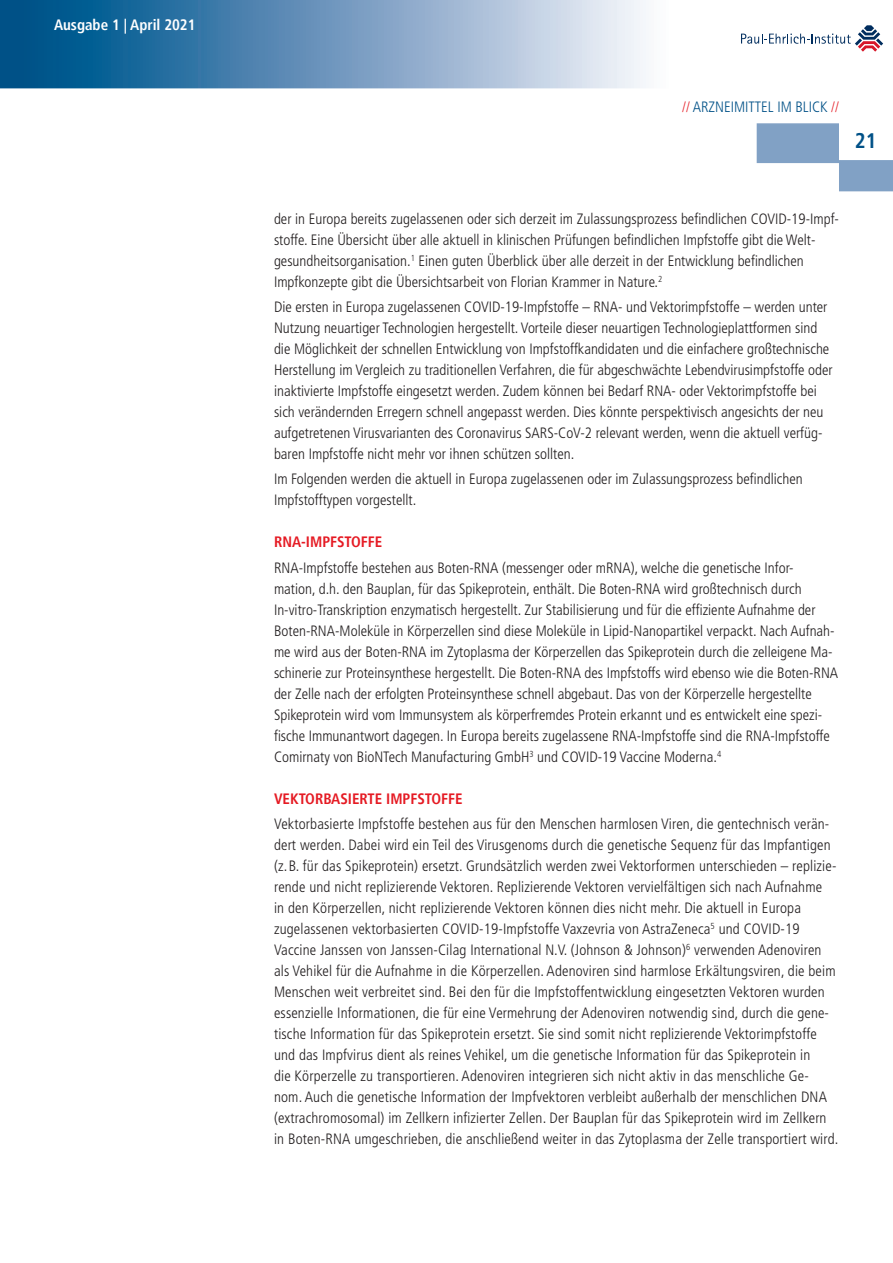
<style>
.page{position:relative;width:893px;height:1263px;background:#fff}
.page>*{position:absolute;margin:0;border:0;box-sizing:border-box;transform-origin:0 0}
.t1{font:700 condensed 21px "Frutiger";color:#005187}
.t2{font:300 condensed 15px/21px "Frutiger LT";color:#231f20}
.t3{font:700 condensed 15px "Frutiger";color:#e51a23}
.t4{font:300 condensed 15px "Frutiger LT";color:#005187}
.t5{font:700 condensed 15px "Frutiger";color:#fff}
.s1{color:#e51a23}
</style>
<div class="page">
<div style="left:757px;top:123px;width:82px;height:40px;background:#81a1c5;border:2px solid #81a1c5"></div>
<div style="left:839px;top:160px;width:54px;height:31px;background:#81a1c5"></div>
<svg style="left:741px;top:25px;width:142px;height:27px"></svg>
<svg style="left:0;top:0;width:646px;height:88px;background:#6b98bd"></svg>
<p class="t5" style="left:54px;top:16px;width:143px">Ausgabe 1 | April 2021</p>
<p class="t4" style="left:682px;top:98px;width:158px"><span class="s1">//</span> ARZNEIMITTEL IM BLICK <span class="s1">//</span></p>
<h1 class="t1" style="left:855px;top:128px;width:23px">21</h1>
<p class="t2" style="left:274px;top:208px;width:566px">der in Europa bereits zugelassenen oder sich derzeit im Zulassungsprozess befindlichen COVID-19-Impf&shy;stoffe. Eine Übersicht über alle aktuell in klinischen Prüfungen befindlichen Impfstoffe gibt die Welt&shy;gesundheitsorganisation.<sup>1</sup> Einen guten Überblick über alle derzeit in der Entwicklung befindlichen Impfkonzepte gibt die Übersichtsarbeit von Florian Krammer in Nature.<sup>2</sup></p>
<p class="t2" style="left:274px;top:297px;width:560px">Die ersten in Europa zugelassenen COVID-19-Impfstoffe – RNA- und Vektorimpfstoffe – werden unter Nutzung neuartiger Technologien hergestellt. Vorteile dieser neuartigen Technologieplattformen sind die Möglichkeit der schnellen Entwicklung von Impfstoffkandidaten und die einfachere großtechnische Herstellung im Vergleich zu traditionellen Verfahren, die für abgeschwächte Lebendvirusimpfstoffe oder inaktivierte Impfstoffe eingesetzt werden. Zudem können bei Bedarf RNA- oder Vektorimpfstoffe bei sich verändernden Erregern schnell angepasst werden. Dies könnte perspektivisch angesichts der neu aufgetretenen Virusvarianten des Coronavirus SARS-CoV-2 relevant werden, wenn die aktuell verfüg&shy;baren Impfstoffe nicht mehr vor ihnen schützen sollten.</p>
<p class="t2" style="left:274px;top:469px;width:530px">Im Folgenden werden die aktuell in Europa zugelassenen oder im Zulassungsprozess befindlichen<br>Impfstofftypen vorgestellt.</p>
<p class="t3" style="left:274px;top:533px;width:110px">RNA-IMPFSTOFFE</p>
<p class="t2" style="left:274px;top:557px;width:566px">RNA-Impfstoffe bestehen aus Boten-RNA (messenger oder mRNA), welche die genetische Infor&shy;mation, d.h. den Bauplan, für das Spikeprotein, enthält. Die Boten-RNA wird großtechnisch durch In-vitro-Transkription enzymatisch hergestellt. Zur Stabilisierung und für die effiziente Aufnahme der Boten-RNA-Moleküle in Körperzellen sind diese Moleküle in Lipid-Nanopartikel verpackt. Nach Aufnah&shy;me wird aus der Boten-RNA im Zytoplasma der Körperzellen das Spikeprotein durch die zelleigene Ma&shy;schinerie zur Proteinsynthese hergestellt. Die Boten-RNA des Impfstoffs wird ebenso wie die Boten-RNA der Zelle nach der erfolgten Proteinsynthese schnell abgebaut. Das von der Körperzelle hergestellte Spikeprotein wird vom Immunsystem als körperfremdes Protein erkannt und es entwickelt eine spezi&shy;fische Immunantwort dagegen. In Europa bereits zugelassene RNA-Impfstoffe sind die RNA-Impfstoffe Comirnaty von BioNTech Manufacturing GmbH<sup>3</sup> und COVID-19 Vaccine Moderna.<sup>4</sup></p>
<p class="t3" style="left:274px;top:790px;width:190px">VEKTORBASIERTE IMPFSTOFFE</p>
<p class="t2" style="left:274px;top:813px;width:566px">Vektorbasierte Impfstoffe bestehen aus für den Menschen harmlosen Viren, die gentechnisch verän&shy;dert werden. Dabei wird ein Teil des Virusgenoms durch die genetische Sequenz für das Impfantigen (z.B. für das Spikeprotein) ersetzt. Grundsätzlich werden zwei Vektorformen unterschieden – replizie&shy;rende und nicht replizierende Vektoren. Replizierende Vektoren vervielfältigen sich nach Aufnahme<br>in den Körperzellen, nicht replizierende Vektoren können dies nicht mehr. Die aktuell in Europa zugelassenen vektorbasierten COVID-19-Impfstoffe Vaxzevria von AstraZeneca<sup>5</sup> und COVID-19<br>Vaccine Janssen von Janssen-Cilag International N.V. (Johnson &amp; Johnson)<sup>6</sup> verwenden Adenoviren als Vehikel für die Aufnahme in die Körperzellen. Adenoviren sind harmlose Erkältungsviren, die beim Menschen weit verbreitet sind. Bei den für die Impfstoffentwicklung eingesetzten Vektoren wurden essenzielle Informationen, die für eine Vermehrung der Adenoviren notwendig sind, durch die gene&shy;tische Information für das Spikeprotein ersetzt. Sie sind somit nicht replizierende Vektorimpfstoffe und das Impfvirus dient als reines Vehikel, um die genetische Information für das Spikeprotein in<br>die Körperzelle zu transportieren. Adenoviren integrieren sich nicht aktiv in das menschliche Ge&shy;nom. Auch die genetische Information der Impfvektoren verbleibt außerhalb der menschlichen DNA (extrachromosomal) im Zellkern infizierter Zellen. Der Bauplan für das Spikeprotein wird im Zellkern in Boten-RNA umgeschrieben, die anschließend weiter in das Zytoplasma der Zelle transportiert wird.</p>
</div>
